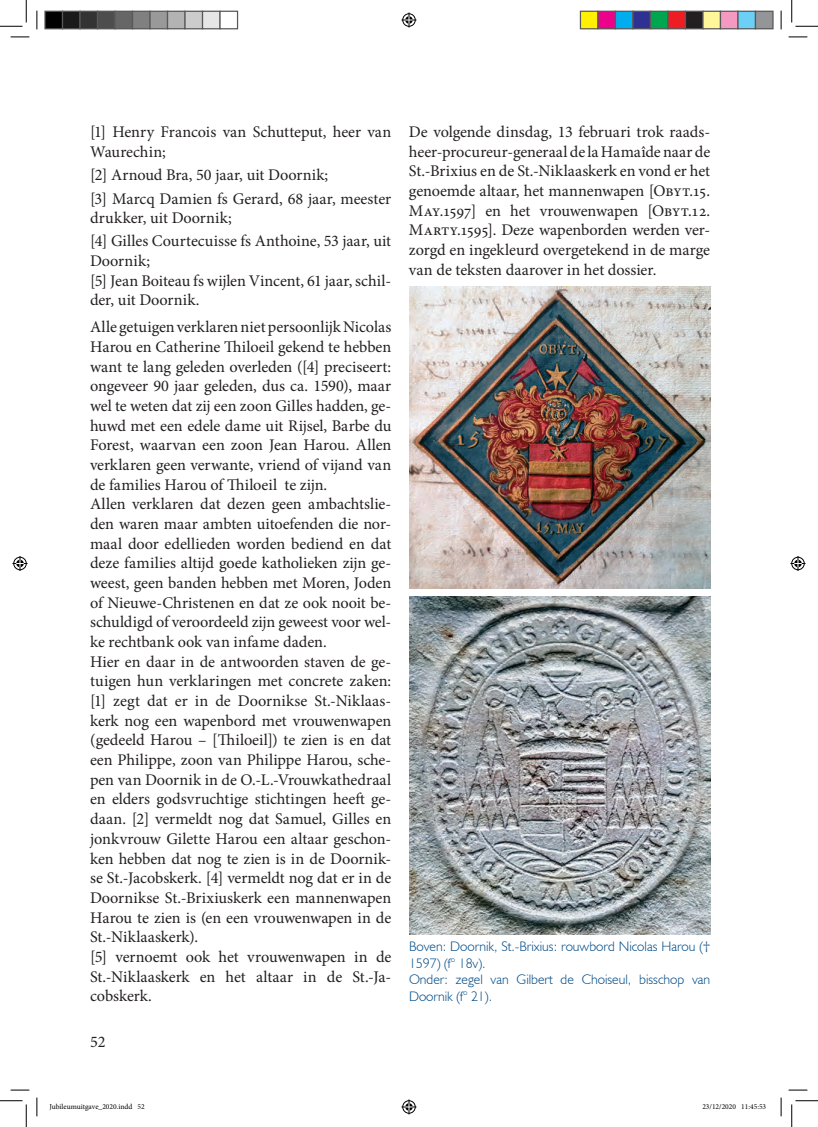
<style>
.page{position:relative;width:818px;height:1127px;background:#fff}
.page>*{position:absolute;margin:0;border:0;box-sizing:border-box;transform-origin:0 0}
.t1{font:16.25px/19.6px "Minion Pro";letter-spacing:-.01em;color:#231f20}
.t2{font:300 13.75px/16.5px "Humanist 521 BT";color:#004b87}
.t3{font:7.5px "Minion Pro";color:#000}
</style>
<div class="page">
<img style="left:409px;top:286px;width:301px;height:302px">
<img style="left:409px;top:596px;width:301px;height:338px">
<svg style="left:11px;top:36px;width:18px;height:2px"></svg>
<svg style="left:788px;top:36px;width:19px;height:2px"></svg>
<svg style="left:11px;top:1089px;width:18px;height:1px"></svg>
<svg style="left:788px;top:1089px;width:19px;height:1px"></svg>
<svg style="left:36px;top:11px;width:2px;height:18px"></svg>
<svg style="left:36px;top:1097px;width:2px;height:18px"></svg>
<svg style="left:780px;top:11px;width:2px;height:18px"></svg>
<svg style="left:780px;top:1097px;width:2px;height:18px"></svg>
<svg style="left:0;top:0;width:27px;height:27px"></svg>
<svg style="left:0;top:1100px;width:27px;height:26px"></svg>
<svg style="left:791px;top:0;width:27px;height:27px"></svg>
<svg style="left:791px;top:1100px;width:27px;height:26px"></svg>
<svg style="left:401px;top:13px;width:15px;height:15px"></svg>
<svg style="left:401px;top:1099px;width:15px;height:15px"></svg>
<svg style="left:13px;top:556px;width:15px;height:15px"></svg>
<svg style="left:790px;top:556px;width:15px;height:15px"></svg>
<div style="left:45px;top:11px;width:18px;height:18px;background:#000"></div>
<div style="left:44px;top:11px;width:19px;height:18px;border:1px solid #595959"></div>
<div style="left:63px;top:11px;width:17px;height:18px;background:#1a1a1a"></div>
<div style="left:62px;top:11px;width:19px;height:18px;border:1px solid #595959"></div>
<div style="left:80px;top:11px;width:18px;height:18px;background:#333"></div>
<div style="left:79px;top:11px;width:19px;height:18px;border:1px solid #595959"></div>
<div style="left:98px;top:11px;width:17px;height:18px;background:#4d4d4d"></div>
<div style="left:97px;top:11px;width:19px;height:18px;border:1px solid #595959"></div>
<div style="left:115px;top:11px;width:18px;height:18px;background:#666"></div>
<div style="left:114px;top:11px;width:19px;height:18px;border:1px solid #595959"></div>
<div style="left:133px;top:11px;width:17px;height:18px;background:#808080"></div>
<div style="left:132px;top:11px;width:19px;height:18px;border:1px solid #595959"></div>
<div style="left:150px;top:11px;width:18px;height:18px;background:#999"></div>
<div style="left:149px;top:11px;width:19px;height:18px;border:1px solid #595959"></div>
<div style="left:168px;top:11px;width:17px;height:18px;background:#b3b3b3"></div>
<div style="left:167px;top:11px;width:19px;height:18px;border:1px solid #595959"></div>
<div style="left:185px;top:11px;width:18px;height:18px;background:#ccc"></div>
<div style="left:184px;top:11px;width:19px;height:18px;border:1px solid #595959"></div>
<div style="left:203px;top:11px;width:17px;height:18px;background:#e6e6e6"></div>
<div style="left:202px;top:11px;width:19px;height:18px;border:1px solid #595959"></div>
<div style="left:219px;top:11px;width:19px;height:18px;border:1px solid #595959"></div>
<div style="left:580px;top:11px;width:18px;height:18px;background:#fff101"></div>
<div style="left:580px;top:11px;width:18px;height:18px;border:1px solid #595959"></div>
<div style="left:598px;top:11px;width:17px;height:18px;background:#ed028c"></div>
<div style="left:597px;top:11px;width:19px;height:18px;border:1px solid #595959"></div>
<div style="left:615px;top:11px;width:18px;height:18px;background:#00aeef"></div>
<div style="left:615px;top:11px;width:18px;height:18px;border:1px solid #595959"></div>
<div style="left:633px;top:11px;width:17px;height:18px;background:#2e3092"></div>
<div style="left:632px;top:11px;width:19px;height:18px;border:1px solid #595959"></div>
<div style="left:650px;top:11px;width:18px;height:18px;background:#00a54f"></div>
<div style="left:650px;top:11px;width:18px;height:18px;border:1px solid #595959"></div>
<div style="left:668px;top:11px;width:17px;height:18px;background:#ee1d23"></div>
<div style="left:667px;top:11px;width:19px;height:18px;border:1px solid #595959"></div>
<div style="left:685px;top:11px;width:18px;height:18px;background:#231f20"></div>
<div style="left:685px;top:11px;width:18px;height:18px;border:1px solid #595959"></div>
<div style="left:703px;top:11px;width:17px;height:18px;background:#fff79a"></div>
<div style="left:702px;top:11px;width:19px;height:18px;border:1px solid #595959"></div>
<div style="left:720px;top:11px;width:18px;height:18px;background:#f499c2"></div>
<div style="left:720px;top:11px;width:18px;height:18px;border:1px solid #595959"></div>
<div style="left:738px;top:11px;width:17px;height:18px;background:#6bcff6"></div>
<div style="left:737px;top:11px;width:19px;height:18px;border:1px solid #595959"></div>
<div style="left:755px;top:11px;width:18px;height:18px;background:#939598"></div>
<div style="left:755px;top:11px;width:18px;height:18px;border:1px solid #595959"></div>
<p class="t1" style="left:90px;top:122px;width:303px">[1] Henry Francois van Schutteput, heer van<br>Waurechin;</p>
<p class="t1" style="left:90px;top:163px;width:303px;line-height:23.2px">[2] Arnoud Bra, 50 jaar, uit Doornik;<br>[3] Marcq Damien fs Gerard, 68 jaar, meester</p>
<p class="t1" style="left:90px;top:206px;width:303px;line-height:23.2px">drukker, uit Doornik;<br>[4] Gilles Courtecuisse fs Anthoine, 53 jaar, uit</p>
<p class="t1" style="left:90px;top:251px;width:303px">Doornik;<br>[5] Jean Boiteau fs wijlen Vincent, 61 jaar, schil&shy;der, uit Doornik.</p>
<p class="t1" style="left:90px;top:317px;width:303px">Alle getuigen verklaren niet persoonlijk Nicolas Harou en Catherine Thiloeil gekend te hebben want te lang geleden overleden ([4] preciseert: ongeveer 90 jaar geleden, dus ca. 1590), maar wel te weten dat zij een zoon Gilles hadden, ge&shy;huwd met een edele dame uit Rijsel, Barbe du Forest, waarvan een zoon Jean Harou. Allen verklaren geen verwante, vriend of vijand van de families Harou of Thiloeil te zijn.<br>Allen verklaren dat dezen geen ambachtslie&shy;den waren maar ambten uitoefenden die nor&shy;maal door edellieden worden bediend en dat deze families altijd goede katholieken zijn ge&shy;weest, geen banden hebben met Moren, Joden of Nieuwe-Christenen en dat ze ook nooit be&shy;schuldigd of veroordeeld zijn geweest voor wel&shy;ke rechtbank ook van infame daden.<br>Hier en daar in de antwoorden staven de ge&shy;tuigen hun verklaringen met concrete zaken: [1] zegt dat er in de Doornikse St.-Niklaas&shy;kerk nog een wapenbord met vrouwenwapen (gedeeld Harou – [Thiloeil]) te zien is en dat een Philippe, zoon van Philippe Harou, sche&shy;pen van Doornik in de O.-L.-Vrouwkathedraal en elders godsvruchtige stichtingen heeft ge&shy;daan. [2] vermeldt nog dat Samuel, Gilles en jonkvrouw Gilette Harou een altaar geschon&shy;ken hebben dat nog te zien is in de Doornik&shy;se St.-Jacobskerk. [4] vermeldt nog dat er in de Doornikse St.-Brixiuskerk een mannenwapen Harou te zien is (en een vrouwenwapen in de St.-Niklaaskerk).<br>[5] vernoemt ook het vrouwenwapen in de St.-Niklaaskerk en het altaar in de St.-Ja&shy;cobskerk.</p>
<p class="t1" style="left:90px;top:1031px;width:17px">52</p>
<p class="t1" style="left:409px;top:122px;width:303px;text-align:justify">De volgende dinsdag, 13 februari trok raads&shy;heer-procureur-generaal de la Hamaîde naar de St.-Brixius en de St.-Niklaaskerk en vond er het genoemde altaar, het mannenwapen [Obyt.15.<br>May.1597] en het vrouwenwapen [Obyt.12.<br>Marty.1595]. Deze wapenborden werden ver&shy;zorgd en ingekleurd overgetekend in de marge van de teksten daarover in het dossier.</p>
<p class="t2" style="left:409px;top:937px;width:303px">Boven: Doornik, St.-Brixius: rouwbord Nicolas Harou († 1597) (f° 18v).<br>Onder: zegel van Gilbert de Choiseul, bisschop van Doornik (f° 21).</p>
<p class="t3" style="left:49px;top:1101px;width:97px">Jubileumuitgave_2020.indd 52</p>
<p class="t3" style="left:702px;top:1101px;width:65px">23/12/2020 11:45:53</p>
</div>
